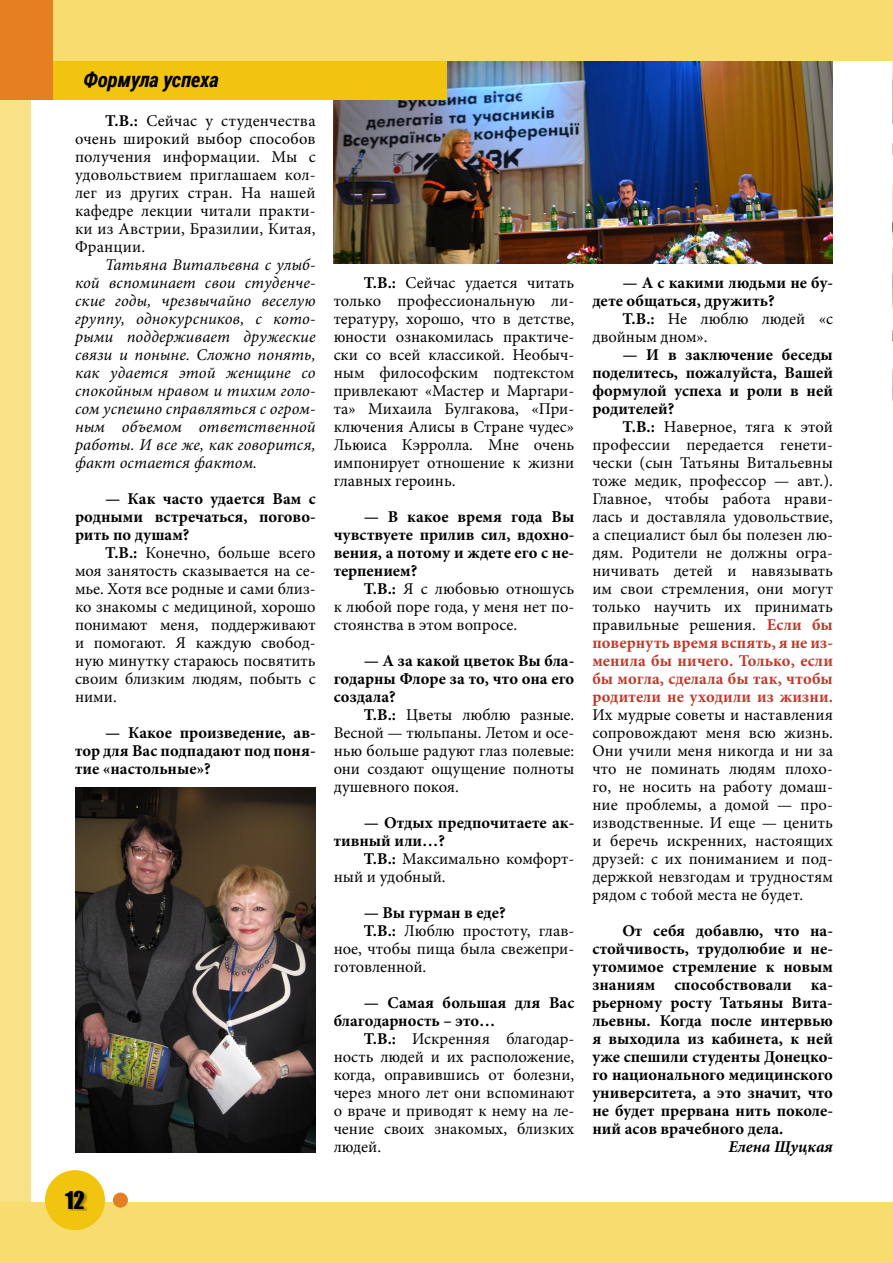
<style>
.page{position:relative;width:893px;height:1263px;background:#fff}
.page>*{position:absolute;margin:0;border:0;box-sizing:border-box;transform-origin:0 0}
.t1{font:22.5px "Impact";color:#000}
.t2{font:italic 700 21px "Roboto Condensed";color:#000}
.t3{font:16.5px/18px "Minion Pro";color:#000;text-align:justify}
.t4{font:700 16.5px/18px "Minion Pro";color:#000;text-align:justify}
.t5{font:italic 16.5px/18px "Minion Pro";letter-spacing:.01em;color:#000;text-align:justify}
.t6{font:italic 700 16.5px "Minion Pro";color:#000}
.s1{font-weight:700}
.s2{font-weight:700;color:#c0392b}
</style>
<div class="page">
<img style="left:892px;top:99px;width:1px;height:303px">
<img style="left:334px;top:60px;width:499px;height:203px">
<div style="left:30px;top:60px;width:416px;height:39px;background:#f1c40f"></div>
<div style="left:0;top:0;width:30px;height:1263px;background:#f8e187"></div>
<div style="left:0;top:1203px;width:893px;height:60px;background:#f7dc6f"></div>
<div style="left:0;top:0;width:893px;height:60px;background:#f7dc6f"></div>
<div style="left:0;top:0;width:52px;height:99px;background:#e67e22"></div>
<img style="left:75px;top:788px;width:241px;height:364px">
<div style="left:45px;top:1170px;width:60px;height:60px;background:#f1c40f;border-radius:50%"></div>
<div style="left:65px;top:1191px;width:22px;height:20px;background:#000;opacity:.3"></div>
<div style="left:113px;top:1193px;width:15px;height:15px;background:#e67e22;border-radius:50%"></div>
<hr style="left:892px;top:60px;width:1px;height:39px;background:#2980b9">
<p class="t2" style="left:83px;top:65px;width:137px">Формула успеха</p>
<p class="t3" style="left:75px;top:112px;width:242px;text-indent:30px"><span class="s1">Т.В.:</span> Сейчас у студенчества очень широкий выбор способов получения информации. Мы с удовольствием приглашаем кол&shy;лег из других стран. На нашей кафедре лекции читали практи&shy;ки из Австрии, Бразилии, Китая, Франции.</p>
<p class="t5" style="left:75px;top:256px;width:242px;text-indent:30px">Татьяна Витальевна с улыб&shy;кой вспоминает свои студенче&shy;ские годы, чрезвычайно веселую группу, однокурсников, с кото&shy;рыми поддерживает дружеские связи и поныне. Сложно понять, как удается этой женщине со спокойным нравом и тихим голо&shy;сом успешно справляться с огром&shy;ным объемом ответственной работы. И все же, как говорится, факт остается фактом.</p>
<p class="t4" style="left:75px;top:490px;width:242px;text-indent:30px">— Как часто удается Вам с родными встречаться, погово&shy;рить по душам?</p>
<p class="t3" style="left:75px;top:544px;width:242px;text-indent:30px"><span class="s1">Т.В.:</span> Конечно, больше всего моя занятость сказывается на се&shy;мье. Хотя все родные и сами близ&shy;ко знакомы с медициной, хорошо понимают меня, поддерживают и помогают. Я каждую свобод&shy;ную минутку стараюсь посвятить своим близким людям, побыть с ними.</p>
<p class="t4" style="left:75px;top:724px;width:242px;text-indent:30px">— Какое произведение, ав&shy;тор для Вас подпадают под поня&shy;тие «настольные»?</p>
<h1 class="t1" style="left:65px;top:1182px;width:21px">12</h1>
<p class="t3" style="left:334px;top:274px;width:242px;text-indent:30px"><span class="s1">Т.В.:</span> Сейчас удается читать только профессиональную ли&shy;тературу, хорошо, что в детстве, юности ознакомилась практиче&shy;ски со всей классикой. Необыч&shy;ным философским подтекстом привлекают «Мастер и Маргари&shy;та» Михаила Булгакова, «При&shy;ключения Алисы в Стране чудес» Льюиса Кэрролла. Мне очень импонирует отношение к жизни главных героинь.</p>
<p class="t4" style="left:334px;top:508px;width:242px;text-indent:30px">— В какое время года Вы чувствуете прилив сил, вдохно&shy;вения, а потому и ждете его с не&shy;терпением?</p>
<p class="t3" style="left:334px;top:580px;width:242px;text-indent:30px"><span class="s1">Т.В.:</span> Я с любовью отношусь к любой поре года, у меня нет по&shy;стоянства в этом вопросе.</p>
<p class="t4" style="left:334px;top:652px;width:242px;text-indent:30px">— А за какой цветок Вы бла&shy;годарны Флоре за то, что она его создала?</p>
<p class="t3" style="left:334px;top:706px;width:242px;text-indent:30px"><span class="s1">Т.В.:</span> Цветы люблю разные.<br>Весной — тюльпаны. Летом и осе&shy;нью больше радуют глаз полевые: они создают ощущение полноты душевного покоя.</p>
<p class="t4" style="left:334px;top:814px;width:242px;text-indent:30px">— Отдых предпочитаете ак&shy;тивный или…?</p>
<p class="t3" style="left:334px;top:850px;width:242px;text-indent:30px"><span class="s1">Т.В.:</span> Максимально комфорт&shy;ный и удобный.</p>
<p class="t4" style="left:364px;top:904px;width:143px">— Вы гурман в еде?</p>
<p class="t3" style="left:364px;top:922px;width:212px"><span class="s1">Т.В.:</span> Люблю простоту, глав-</p>
<p class="t3" style="left:334px;top:940px;width:242px">ное, чтобы пища была свежепри-</p>
<p class="t3" style="left:334px;top:958px;width:94px">готовленной.</p>
<p class="t4" style="left:334px;top:994px;width:242px;text-indent:30px">— Самая большая для Вас благодарность – это…</p>
<p class="t3" style="left:334px;top:1030px;width:242px;text-indent:30px"><span class="s1">Т.В.:</span> Искренняя благодар&shy;ность людей и их расположение, когда, оправившись от болезни, через много лет они вспоминают о враче и приводят к нему на ле&shy;чение своих знакомых, близких людей.</p>
<p class="t4" style="left:592px;top:274px;width:242px;text-indent:30px">— А с какими людьми не бу&shy;дете общаться, дружить?</p>
<p class="t3" style="left:592px;top:310px;width:242px;text-indent:30px"><span class="s1">Т.В.:</span> Не люблю людей «с двойным дном».</p>
<p class="t4" style="left:592px;top:346px;width:242px;text-indent:30px">— И в заключение беседы поделитесь, пожалуйста, Вашей формулой успеха и роли в ней родителей?</p>
<p class="t3" style="left:592px;top:418px;width:242px;text-indent:30px"><span class="s1">Т.В.:</span> Наверное, тяга к этой профессии передается генети&shy;чески (сын Татьяны Витальевны тоже медик, профессор — авт.).<br>Главное, чтобы работа нрави&shy;лась и доставляла удовольствие, а специалист был бы полезен лю&shy;дям. Родители не должны огра&shy;ничивать детей и навязывать им свои стремления, они могут только научить их принимать правильные решения. <span class="s2">Если бы повернуть время вспять, я не из&shy;менила бы ничего. Только, если бы могла, сделала бы так, чтобы родители не уходили из жизни.</span></p>
<p class="t3" style="left:592px;top:706px;width:242px">Их мудрые советы и наставления сопровождают меня всю жизнь.<br>Они учили меня никогда и ни за что не поминать людям плохо&shy;го, не носить на работу домаш&shy;ние проблемы, а домой — про&shy;изводственные. И еще — ценить и беречь искренних, настоящих друзей: с их пониманием и под&shy;держкой невзгодам и трудностям рядом с тобой места не будет.</p>
<p class="t4" style="left:592px;top:922px;width:242px;text-indent:30px">От себя добавлю, что на&shy;стойчивость, трудолюбие и не&shy;утомимое стремление к новым знаниям способствовали ка&shy;рьерному росту Татьяны Вита&shy;льевны. Когда после интервью я выходила из кабинета, к ней уже спешили студенты Донецко&shy;го национального медицинского университета, а это значит, что не будет прервана нить поколе&shy;ний асов врачебного дела.</p>
<p class="t6" style="left:728px;top:1135px;width:106px">Елена Щуцкая</p>
</div>
